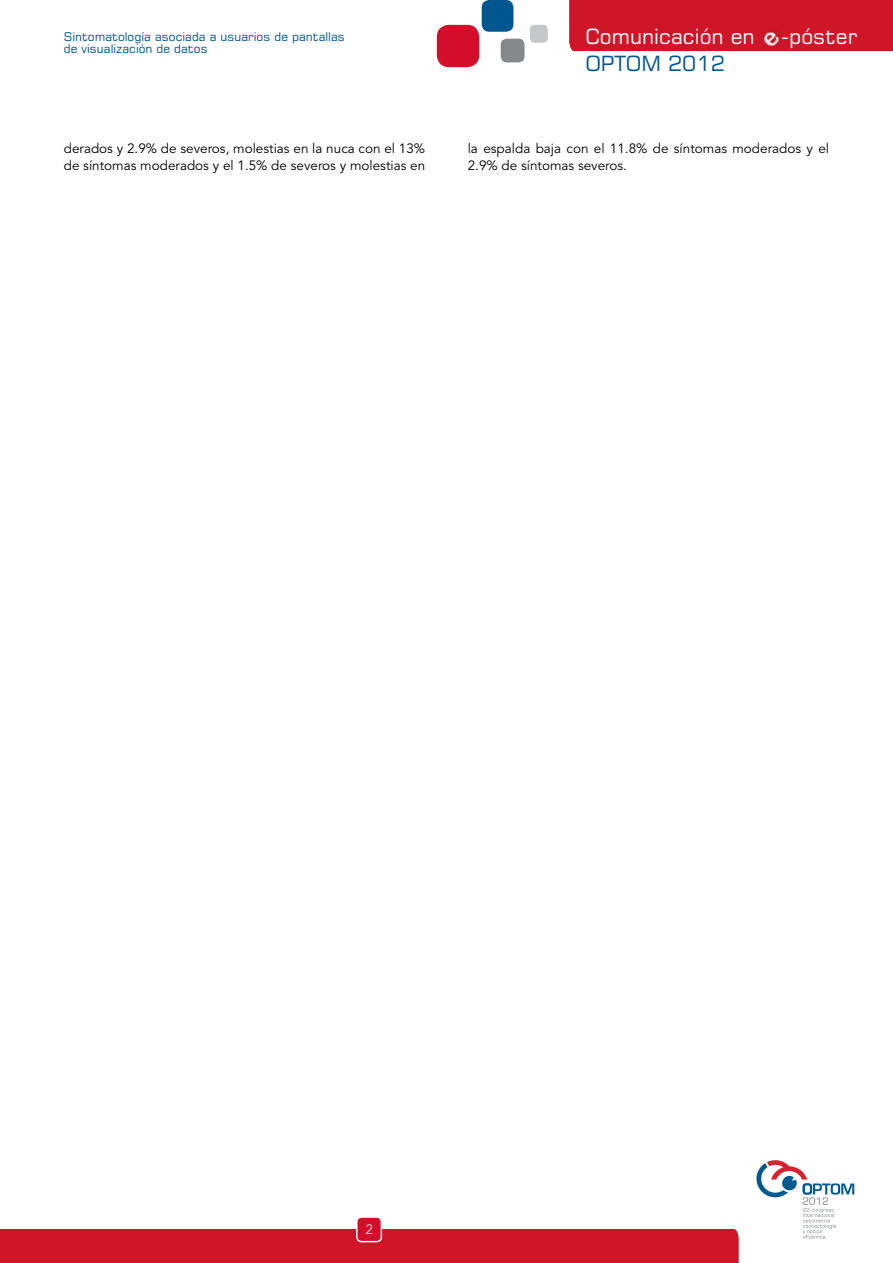
<style>
.page{position:relative;width:893px;height:1263px;background:#fff}
.page>*{position:absolute;margin:0;border:0;box-sizing:border-box;transform-origin:0 0}
.t1{font:21px "Square 721";color:#fff}
.t2{font:21px "Square 721";color:#00568e}
.t3{font:13.5px/16.5px "Avenir";color:#000}
.t4{font:300 13.5px "Avenir";color:#fff}
.t5{font:12px/12px "Square 721";color:#00568e}
</style>
<div class="page">
<div style="left:437px;top:25px;width:42px;height:42px;background:#d40e2a;border-radius:12px"></div>
<div style="left:482px;top:0;width:31px;height:32px;background:#00568e;border-radius:7px"></div>
<div style="left:501px;top:39px;width:24px;height:23px;background:#87888a;border-radius:6px"></div>
<div style="left:530px;top:25px;width:18px;height:18px;background:#c6c7c8;border-radius:4px"></div>
<div style="left:569px;top:0;width:324px;height:51px;background:#ce1628"></div>
<svg style="left:756px;top:1160px;width:98px;height:78px"></svg>
<div style="left:0;top:1229px;width:739px;height:34px;background:#ce1628"></div>
<div style="left:357px;top:1217px;width:24px;height:24px;background:#d40e2a;border-radius:5px"></div>
<div style="left:356px;top:1216px;width:26px;height:26px;border:1px solid #fff;border-radius:5px"></div>
<img style="left:764px;top:30px;width:15px;height:16px">
<p class="t5" style="left:64px;top:30px;width:283px">Sintomatología asociada a usuarios de pantallas de visualización de datos</p>
<h1 class="t1" style="left:585px;top:23px;width:274px">Comunicación en -póster</h1>
<h1 class="t2" style="left:585px;top:50px;width:141px">OPTOM 2012</h1>
<p class="t3" style="left:64px;top:140px;width:363px">derados y 2.9% de severos, molestias en la nuca con el 13% de síntomas moderados y el 1.5% de severos y molestias en</p>
<p class="t3" style="left:468px;top:140px;width:363px">la espalda baja con el 11.8% de síntomas moderados y el<br>2.9% de síntomas severos.</p>
<p class="t4" style="left:366px;top:1222px;width:9px">2</p>
</div>
